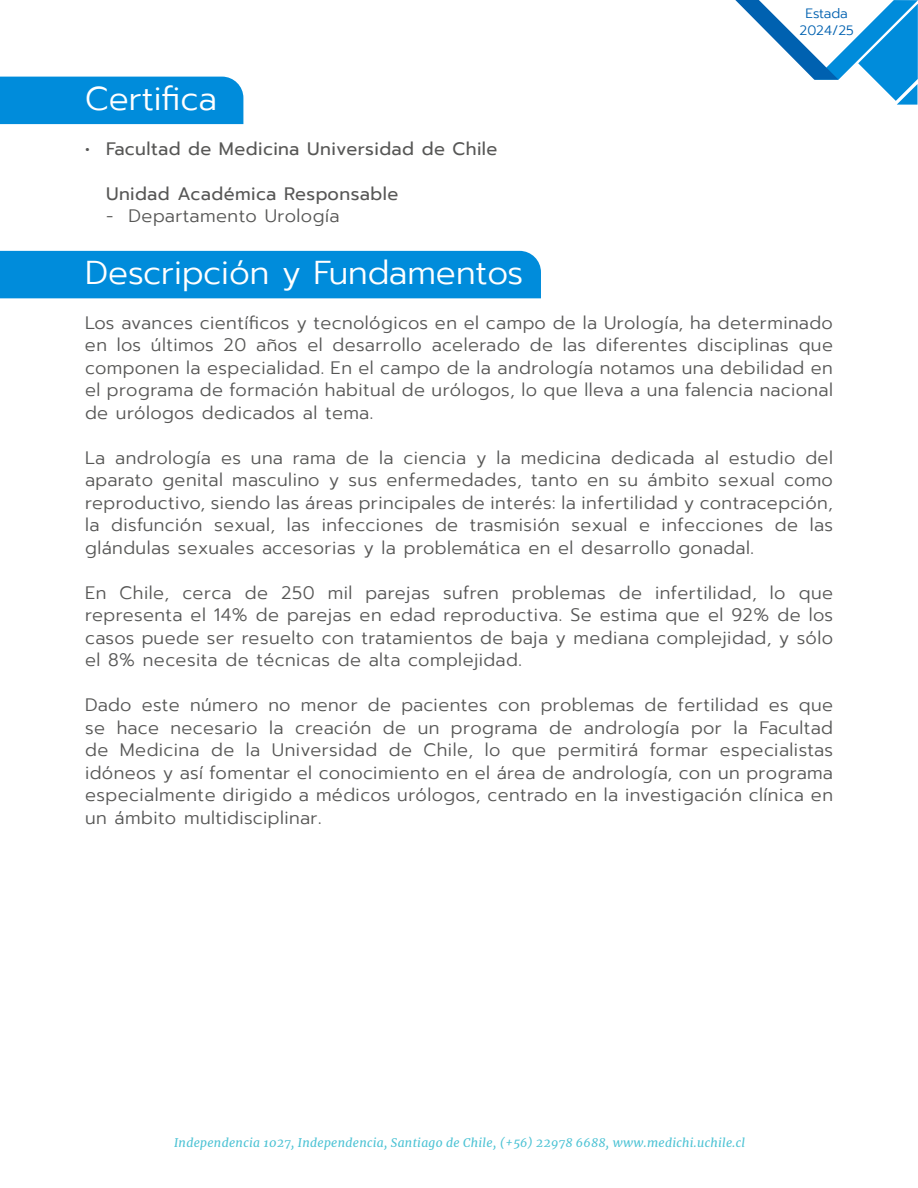
<style>
.page{position:relative;width:918px;height:1188px;background:#fff}
.page>*{position:absolute;margin:0;border:0;box-sizing:border-box;transform-origin:0 0}
.t1{font:300 33px "Prompt";color:#fff}
.t2{font:300 18px/22.5px "Prompt";letter-spacing:.025em;color:#575756;text-align:justify}
.t3{font:18px "Prompt";letter-spacing:.025em;color:#575756}
.t4{font:300 13.5px/16.2px "Prompt";color:#0061b0;text-align:center}
.t5{font:italic 12px "Merriweather";letter-spacing:.025em;color:#00a9c2}
</style>
<div class="page">
<svg style="left:735px;top:0;width:183px;height:105px"></svg>
<div style="left:0;top:77px;width:243px;height:47px;background:#008cdb"></div>
<div style="left:0;top:251px;width:541px;height:47px;background:#008cdb"></div>
<p class="t4" style="left:800px;top:6px;width:56px">Estada<br>2024/25</p>
<h1 class="t1" style="left:85px;top:75px;width:133px">Certifica</h1>
<p class="t3" style="left:85px;top:136px;width:414px">• Facultad de Medicina Universidad de Chile</p>
<p class="t3" style="left:106px;top:181px;width:294px">Unidad Académica Responsable</p>
<p class="t2" style="left:106px;top:205px;width:235px">- Departamento Urología</p>
<h1 class="t1" style="left:85px;top:249px;width:440px">Descripción y Fundamentos</h1>
<p class="t2" style="left:85px;top:311px;width:750px">Los avances científicos y tecnológicos en el campo de la Urología, ha determinado en los últimos 20 años el desarrollo acelerado de las diferentes disciplinas que componen la especialidad. En el campo de la andrología notamos una debilidad en el programa de formación habitual de urólogos, lo que lleva a una falencia nacional de urólogos dedicados al tema.</p>
<p class="t2" style="left:85px;top:446px;width:750px">La andrología es una rama de la ciencia y la medicina dedicada al estudio del aparato genital masculino y sus enfermedades, tanto en su ámbito sexual como reproductivo, siendo las áreas principales de interés: la infertilidad y contracepción, la disfunción sexual, las infecciones de trasmisión sexual e infecciones de las glándulas sexuales accesorias y la problemática en el desarrollo gonadal.</p>
<p class="t2" style="left:85px;top:581px;width:749px">En Chile, cerca de 250 mil parejas sufren problemas de infertilidad, lo que representa el 14% de parejas en edad reproductiva. Se estima que el 92% de los casos puede ser resuelto con tratamientos de baja y mediana complejidad, y sólo el 8% necesita de técnicas de alta complejidad.</p>
<p class="t2" style="left:85px;top:694px;width:750px">Dado este número no menor de pacientes con problemas de fertilidad es que se hace necesario la creación de un programa de andrología por la Facultad de Medicina de la Universidad de Chile, lo que permitirá formar especialistas idóneos y así fomentar el conocimiento en el área de andrología, con un programa especialmente dirigido a médicos urólogos, centrado en la investigación clínica en un ámbito multidisciplinar.</p>
<p class="t5" style="left:174px;top:1134px;width:572px">Independencia 1027, Independencia, Santiago de Chile, (+56) 22978 6688, www.medichi.uchile.cl</p>
</div>
